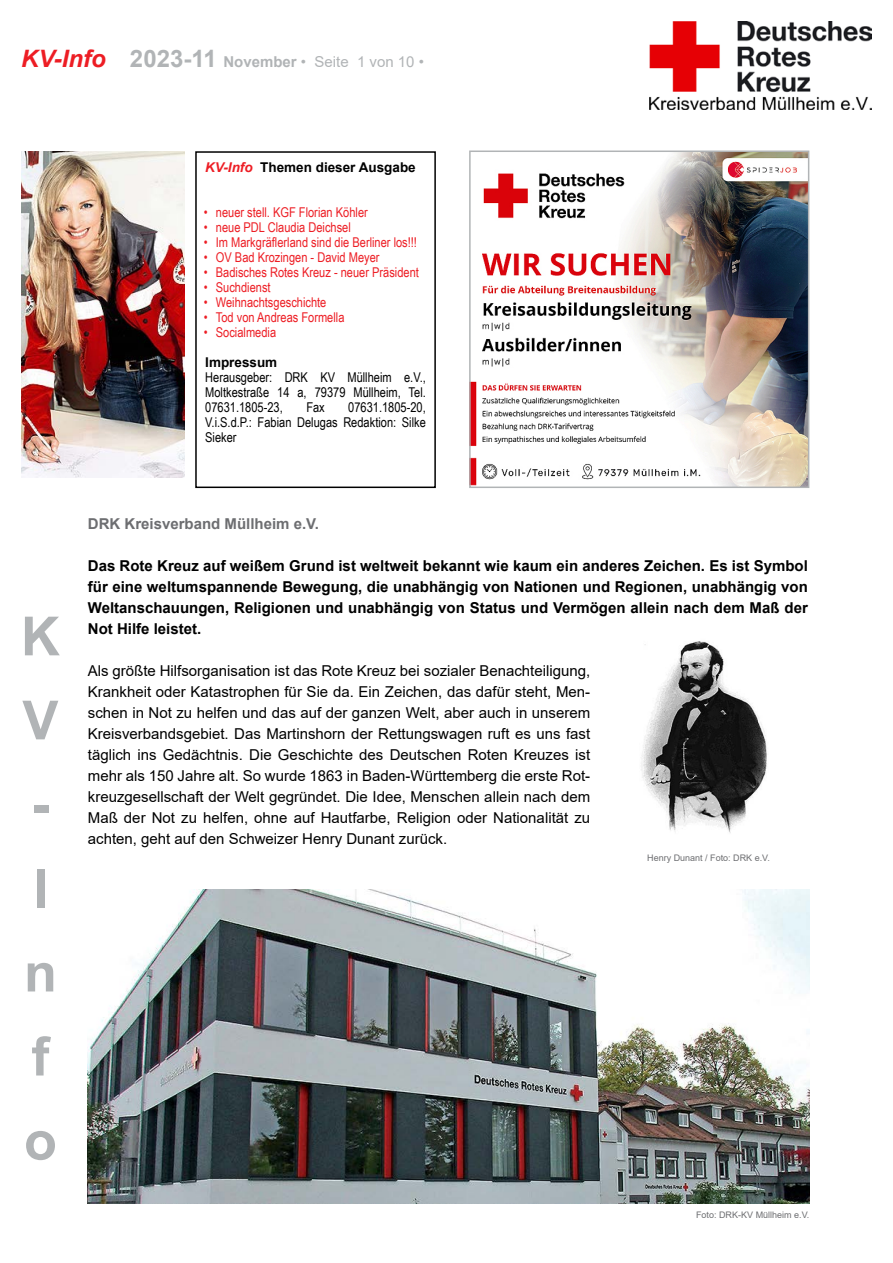
<style>
.page{position:relative;width:893px;height:1263px;background:#fff}
.page>*{position:absolute;margin:0;border:0;box-sizing:border-box;transform-origin:0 0}
.t1{font:700 54px/84px "Arial";color:#b1b4b6}
.t2{font:italic 700 24px "Arial";color:#ed1d24}
.t3{font:15px/21px "Arial";color:#000;text-align:justify}
.t4{font:700 15px/21px "Arial";color:#000;text-align:justify}
.t5{font:15px "Arial";color:#b1b4b6}
.t6{font:700 15px "Arial";color:#6d6e71}
.t7{font:13.5px "Arial Narrow";color:#ed1d24}
.t8{font:13.5px/15px "Arial Narrow";color:#000;text-align:justify}
.t9{font:700 13.5px "Arial";color:#000}
.t10{font:9px "Arial";color:#6d6e71}
.s1{font-weight:700;font-size:24px}
.s2{font-weight:700}
.s3{font-style:italic;color:#ed1d24}
</style>
<div class="page">
<img style="left:650px;top:21px;width:222px;height:88px">
<div style="left:195px;top:151px;width:241px;height:337px;border:2px solid #000"></div>
<img style="left:21px;top:151px;width:164px;height:326px">
<img style="left:472px;top:154px;width:334px;height:331px">
<div style="left:469px;top:151px;width:340px;height:337px;border:2px solid #b1b4b6"></div>
<img style="left:641px;top:641px;width:126px;height:192px">
<img style="left:88px;top:889px;width:721px;height:315px">
<h2 class="t2" style="left:21px;top:43px;width:86px">KV-Info</h2>
<p class="t5" style="left:130px;top:52px;width:296px"><span class="s1">2023-11</span> <span class="s2">November</span> • Seite 1 von 10 •</p>
<p class="t9" style="left:205px;top:158px;width:212px"><span class="s3">KV-Info</span> Themen dieser Ausgabe</p>
<p class="t7" style="left:204px;top:203px;width:166px">• neuer stell. KGF Florian Köhler</p>
<p class="t7" style="left:204px;top:218px;width:149px">• neue PDL Claudia Deichsel</p>
<p class="t7" style="left:204px;top:233px;width:215px">• Im Markgräflerland sind die Berliner los!!!</p>
<p class="t7" style="left:204px;top:248px;width:177px">• OV Bad Krozingen - David Meyer</p>
<p class="t7" style="left:204px;top:263px;width:217px">• Badisches Rotes Kreuz - neuer Präsident</p>
<p class="t7" style="left:204px;top:278px;width:68px">• Suchdienst</p>
<p class="t7" style="left:204px;top:293px;width:124px">• Weihnachtsgeschichte</p>
<p class="t7" style="left:204px;top:308px;width:142px">• Tod von Andreas Formella</p>
<p class="t7" style="left:204px;top:323px;width:74px">• Socialmedia</p>
<p class="t9" style="left:205px;top:353px;width:74px">Impressum</p>
<p class="t8" style="left:205px;top:369px;width:222px">Herausgeber: DRK KV Müllheim e.V., Moltkestraße 14 a, 79379 Müllheim, Tel.<br>07631.1805-23,</p>
<p class="t8" style="left:205px;top:399px;width:222px;text-indent:143px">07631.1805-20, V.i.S.d.P.: Fabian Delugas Redaktion: Silke Sieker</p>
<p class="t8" style="left:306px;top:399px;width:20px">Fax</p>
<h1 class="t1" style="left:21px;top:595px;width:40px">K<br>V -<br>I n f o</h1>
<p class="t6" style="left:88px;top:513px;width:233px">DRK Kreisverband Müllheim e.V.</p>
<p class="t4" style="left:88px;top:556px;width:722px">Das Rote Kreuz auf weißem Grund ist weltweit bekannt wie kaum ein anderes Zeichen. Es ist Symbol für eine weltumspannende Bewegung, die unabhängig von Nationen und Regionen, unabhängig von Weltanschauungen, Religionen und unabhängig von Status und Vermögen allein nach dem Maß der Not Hilfe leistet.</p>
<p class="t3" style="left:88px;top:660px;width:504px">Als größte Hilfsorganisation ist das Rote Kreuz bei sozialer Benachteiligung, Krankheit oder Katastrophen für Sie da. Ein Zeichen, das dafür steht, Men&shy;schen in Not zu helfen und das auf der ganzen Welt, aber auch in unserem Kreisverbandsgebiet. Das Martinshorn der Rettungswagen ruft es uns fast täglich ins Gedächtnis. Die Geschichte des Deutschen Roten Kreuzes ist mehr als 150 Jahre alt. So wurde 1863 in Baden-Württemberg die erste Rot&shy;kreuzgesellschaft der Welt gegründet. Die Idee, Menschen allein nach dem Maß der Not zu helfen, ohne auf Hautfarbe, Religion oder Nationalität zu achten, geht auf den Schweizer Henry Dunant zurück.</p>
<p class="t10" style="left:647px;top:852px;width:124px">Henry Dunant / Foto: DRK e.V.</p>
<p class="t10" style="left:696px;top:1208px;width:115px">Foto: DRK-KV Müllheim e.V.</p>
</div>
